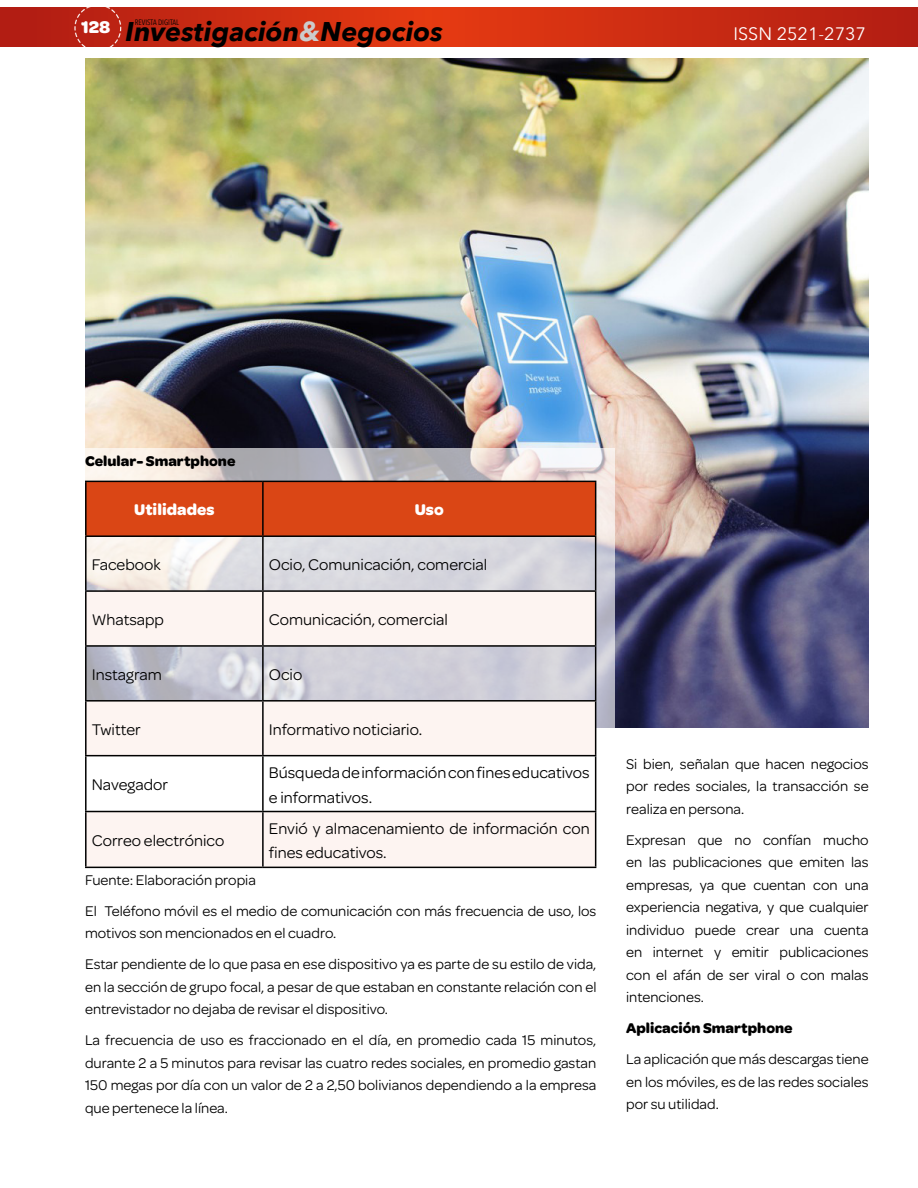
<style>
.page{position:relative;width:918px;height:1188px;background:#fff}
.page>*{position:absolute;margin:0;border:0;box-sizing:border-box;transform-origin:0 0}
.t1{font:italic 700 27px "Avenir Next";color:#000}
.t2{font:18px "Avenir Next";color:#fff}
.t3{font:16.5px/24.8px "Omnes";color:#000}
.t4{font:700 16.5px "Omnes";color:#fff}
.t5{font:15px/22.5px "Omnes";color:#000;text-align:justify}
.t6{font:700 15px "Omnes";color:#000}
.t7{font:7.8px "Avenir Next Condensed";color:#000}
.s1{color:#ccc}
</style>
<div class="page">
<svg style="left:0;top:7px;width:918px;height:40px;background:#cc2c12"></svg>
<div style="left:59px;top:7px;width:83px;height:40px;background:#bb2213"></div>
<img style="left:85px;top:58px;width:784px;height:669px">
<svg style="left:85px;top:448px;width:530px;height:421px;background:#dad7da"></svg>
<div style="left:87px;top:482px;width:508px;height:53px;background:#da4615"></div>
<svg style="left:87px;top:592px;width:508px;height:275px;fill:#fdf4f1"></svg>
<hr style="left:85px;top:481px;width:178px;height:1px;background:#000">
<hr style="left:85px;top:482px;width:2px;height:53px;background:#000">
<hr style="left:263px;top:481px;width:333px;height:1px;background:#000">
<hr style="left:262px;top:482px;width:2px;height:53px;background:#000">
<hr style="left:595px;top:482px;width:1px;height:53px;background:#000">
<hr style="left:85px;top:535px;width:178px;height:2px;background:#000">
<hr style="left:85px;top:537px;width:2px;height:53px;background:#000">
<hr style="left:263px;top:535px;width:333px;height:2px;background:#000">
<hr style="left:262px;top:537px;width:2px;height:53px;background:#000">
<hr style="left:595px;top:537px;width:1px;height:53px;background:#000">
<hr style="left:85px;top:590px;width:178px;height:2px;background:#000">
<hr style="left:85px;top:592px;width:2px;height:53px;background:#000">
<hr style="left:263px;top:590px;width:333px;height:2px;background:#000">
<hr style="left:262px;top:592px;width:2px;height:53px;background:#000">
<hr style="left:595px;top:592px;width:1px;height:53px;background:#000">
<hr style="left:85px;top:645px;width:178px;height:2px;background:#000">
<hr style="left:85px;top:647px;width:2px;height:53px;background:#000">
<hr style="left:263px;top:645px;width:333px;height:2px;background:#000">
<hr style="left:262px;top:647px;width:2px;height:53px;background:#000">
<hr style="left:595px;top:647px;width:1px;height:53px;background:#000">
<hr style="left:85px;top:700px;width:178px;height:2px;background:#000">
<hr style="left:85px;top:702px;width:2px;height:53px;background:#000">
<hr style="left:263px;top:700px;width:333px;height:2px;background:#000">
<hr style="left:262px;top:702px;width:2px;height:53px;background:#000">
<hr style="left:595px;top:702px;width:1px;height:53px;background:#000">
<hr style="left:85px;top:755px;width:178px;height:1px;background:#000">
<hr style="left:85px;top:756px;width:2px;height:55px;background:#000">
<hr style="left:263px;top:755px;width:333px;height:1px;background:#000">
<hr style="left:262px;top:756px;width:2px;height:55px;background:#000">
<hr style="left:595px;top:756px;width:1px;height:55px;background:#000">
<hr style="left:85px;top:811px;width:178px;height:1px;background:#000">
<hr style="left:85px;top:812px;width:2px;height:55px;background:#000">
<hr style="left:263px;top:811px;width:333px;height:1px;background:#000">
<hr style="left:262px;top:812px;width:2px;height:55px;background:#000">
<hr style="left:595px;top:812px;width:1px;height:55px;background:#000">
<hr style="left:85px;top:867px;width:178px;height:1px;background:#000">
<hr style="left:263px;top:867px;width:333px;height:1px;background:#000">
<p class="t7" style="left:135px;top:16px;width:46px">REVISTA DIGITAL</p>
<h1 class="t1" style="left:81px;top:8px;width:363px"><sup>128</sup> Investigación<span class="s1">&amp;</span>Negocios</h1>
<p class="t2" style="left:734px;top:19px;width:134px">ISSN 2521-2737</p>
<p class="t6" style="left:85px;top:450px;width:152px">Celular- Smartphone</p>
<p class="t4" style="left:134px;top:498px;width:82px">Utilidades</p>
<p class="t4" style="left:415px;top:498px;width:30px">Uso</p>
<p class="t3" style="left:92px;top:551px;width:70px">Facebook</p>
<p class="t3" style="left:269px;top:551px;width:220px">Ocio, Comunicación, comercial</p>
<p class="t3" style="left:92px;top:606px;width:74px">Whatsapp</p>
<p class="t3" style="left:269px;top:606px;width:181px">Comunicación, comercial</p>
<p class="t3" style="left:92px;top:661px;width:72px">Instagram</p>
<p class="t3" style="left:269px;top:661px;width:35px">Ocio</p>
<p class="t3" style="left:92px;top:716px;width:50px">Twitter</p>
<p class="t3" style="left:269px;top:716px;width:155px">Informativo noticiario.</p>
<p class="t3" style="left:92px;top:771px;width:78px">Navegador</p>
<p class="t3" style="left:269px;top:759px;width:322px">Búsqueda de información con fines educativos e informativos.</p>
<p class="t3" style="left:269px;top:815px;width:322px">Envió y almacenamiento de información con fines educativos.</p>
<p class="t5" style="left:85px;top:863px;width:513px;line-height:31px">Fuente: Elaboración propia<br>El Teléfono móvil es el medio de comunicación con más frecuencia de uso, los</p>
<p class="t5" style="left:85px;top:917px;width:513px;line-height:31px">motivos son mencionados en el cuadro.<br>Estar pendiente de lo que pasa en ese dispositivo ya es parte de su estilo de vida,</p>
<p class="t5" style="left:85px;top:975px;width:513px">en la sección de grupo focal, a pesar de que estaban en constante relación con el entrevistador no dejaba de revisar el dispositivo.</p>
<p class="t5" style="left:85px;top:1028px;width:513px">La frecuencia de uso es fraccionado en el día, en promedio cada 15 minutos, durante 2 a 5 minutos para revisar las cuatro redes sociales, en promedio gastan 150 megas por día con un valor de 2 a 2,50 bolivianos dependiendo a la empresa que pertenece la línea.</p>
<p class="t3" style="left:92px;top:827px;width:134px">Correo electrónico</p>
<p class="t5" style="left:626px;top:752px;width:244px">Si bien, señalan que hacen negocios por redes sociales, la transacción se realiza en persona.</p>
<p class="t5" style="left:626px;top:828px;width:244px">Expresan que no confían mucho en las publicaciones que emiten las empresas, ya que cuentan con una experiencia negativa, y que cualquier individuo puede crear una cuenta en internet y emitir publicaciones con el afán de ser viral o con malas intenciones.</p>
<p class="t6" style="left:626px;top:1017px;width:168px">Aplicación Smartphone</p>
<p class="t5" style="left:626px;top:1047px;width:244px">La aplicación que más descargas tiene en los móviles, es de las redes sociales por su utilidad.</p>
</div>
